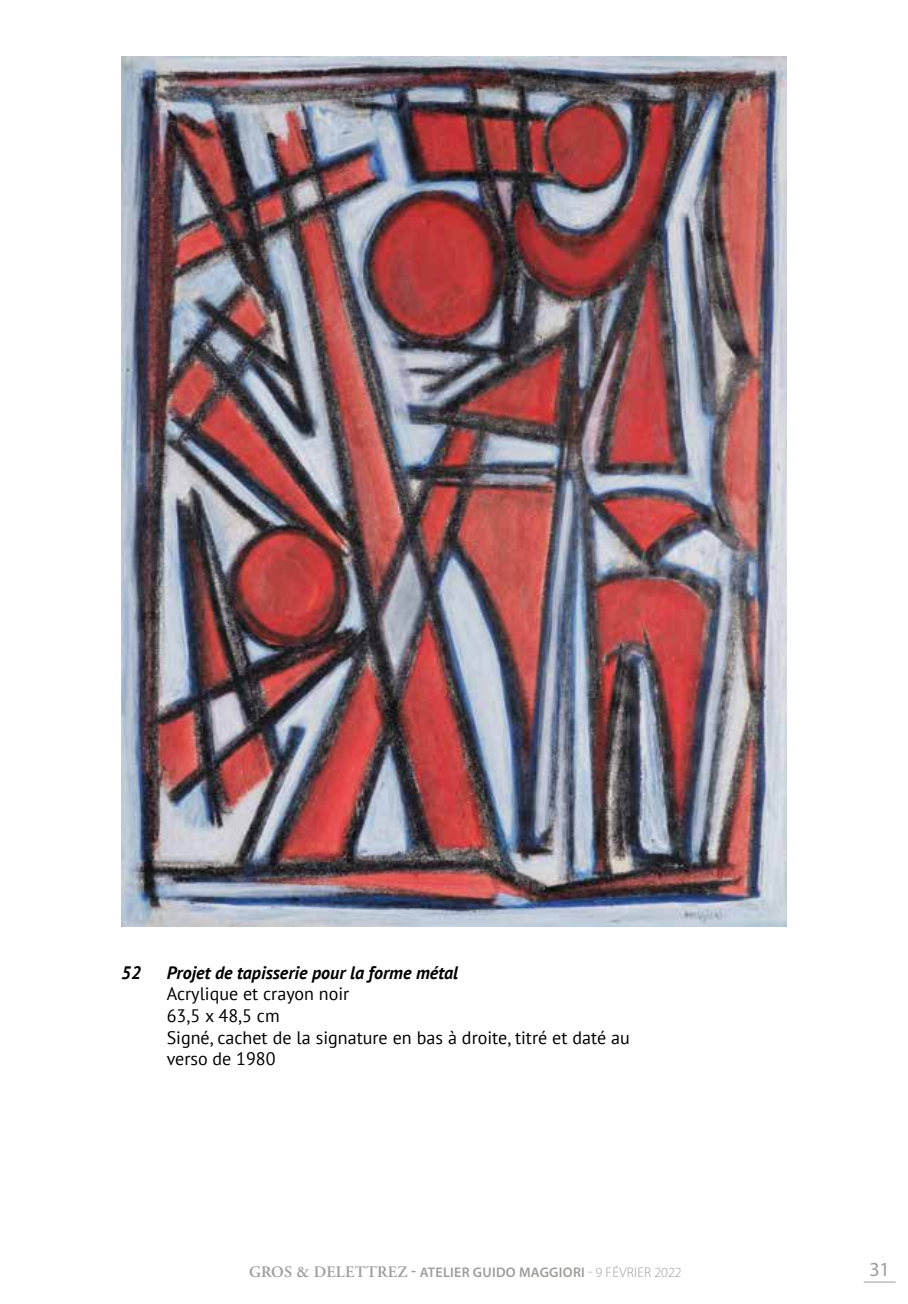
<style>
.page{position:relative;width:908px;height:1304px;background:#fff}
.page>*{position:absolute;margin:0;border:0;box-sizing:border-box;transform-origin:0 0}
.t1{font:20px "Myriad Pro";color:#9d9d9c}
.t2{font:18px/21.6px "PT Sans";color:#000}
.t3{font:italic 700 18px "PT Sans";color:#000}
.t4{font:600 14px "Myriad Pro";letter-spacing:.02em;color:#9d9d9c}
.s1{font-family:"Adobe Garamond Pro";font-size:16px}
.s2{font-size:16px}
.s3{font-weight:300}
</style>
<div class="page">
<hr style="left:863px;top:1282px;width:32px;height:1px;background:#9d9d9c">
<img style="left:121px;top:57px;width:665px;height:870px">
<p class="t3" style="left:121px;top:961px;width:21px">52</p>
<p class="t3" style="left:167px;top:961px;width:293px">Projet de tapisserie pour la forme métal</p>
<p class="t2" style="left:167px;top:983px;width:464px">Acrylique et crayon noir<br>63,5 x 48,5 cm<br>Signé, cachet de la signature en bas à droite, titré et daté au verso de 1980</p>
<p class="t4" style="left:249px;top:1265px;width:434px"><span class="s1">GROS &amp; DELETTREZ</span> <span class="s2">-</span> ATELIER GUIDO MAGGIORI <span class="s3">- 9 FÉVRIER 2022</span></p>
<p class="t1" style="left:868px;top:1258px;width:22px">31</p>
</div>
